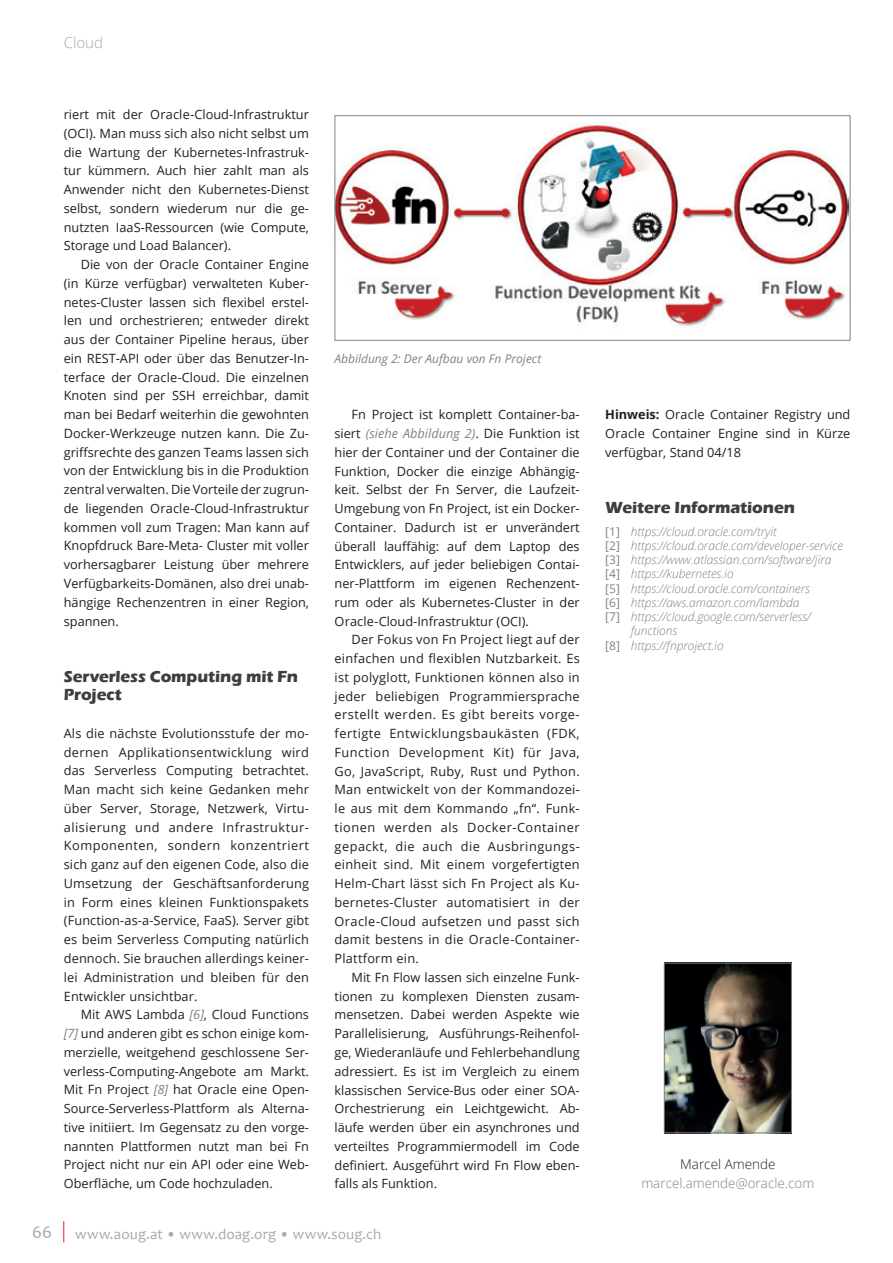
<style>
.page{position:relative;width:893px;height:1263px;background:#fff}
.page>*{position:absolute;margin:0;border:0;box-sizing:border-box;transform-origin:0 0}
.t1{font:18px "Candara";color:#a8a9ad}
.t2{font:700 16.5px/18.8px "Eras ITC";letter-spacing:-.005em;color:#3e3e3f}
.t3{font:15px "Candara";letter-spacing:.01em;color:#a8a9ad}
.t4{font:300 15px "Open Sans";color:#a8a9ad}
.t5{font:300 13.5px "Open Sans";color:#808285}
.t6{font:300 13.5px "Open Sans";color:#231f20}
.t7{font:12.75px/18.8px "Open Sans";color:#231f20;text-align:justify}
.t8{font:italic 300 12px "Open Sans";color:#808285}
.t9{font:italic 12px "Open Sans";color:#808285}
.s1{font-style:italic;color:#808285}
.s2{font-weight:700}
.s3{font-weight:400;font-style:normal}
</style>
<div class="page">
<svg style="left:63px;top:1221px;width:1px;height:21px"></svg>
<img style="left:666px;top:965px;width:124px;height:166px">
<div style="left:664px;top:963px;width:128px;height:170px;border:1px solid #808285"></div>
<img style="left:336px;top:122px;width:512px;height:205px">
<div style="left:334px;top:115px;width:516px;height:226px;border:1px solid #808285"></div>
<p class="t4" style="left:64px;top:32px;width:41px">Cloud</p>
<p class="t7" style="left:64px;top:105px;width:247px">riert mit der Oracle-Cloud-Infrastruktur (OCI). Man muss sich also nicht selbst um die Wartung der Kubernetes-Infrastruk&shy;tur kümmern. Auch hier zahlt man als Anwender nicht den Kubernetes-Dienst selbst, sondern wiederum nur die ge&shy;nutzten IaaS-Ressourcen (wie Compute, Storage und Load Balancer).</p>
<p class="t7" style="left:64px;top:255px;width:247px;text-indent:17px">Die von der Oracle Container Engine (in Kürze verfügbar) verwalteten Kuber&shy;netes-Cluster lassen sich flexibel erstel&shy;len und orchestrieren; entweder direkt aus der Container Pipeline heraus, über ein REST-API oder über das Benutzer-In&shy;terface der Oracle-Cloud. Die einzelnen Knoten sind per SSH erreichbar, damit man bei Bedarf weiterhin die gewohnten Docker-Werkzeuge nutzen kann. Die Zu&shy;griffsrechte des ganzen Teams lassen sich von der Entwicklung bis in die Produktion zentral verwalten. Die Vorteile der zugrun&shy;de liegenden Oracle-Cloud-Infrastruktur kommen voll zum Tragen: Man kann auf Knopfdruck Bare-Meta- Cluster mit voller vorhersagbarer Leistung über mehrere Verfügbarkeits-Domänen, also drei unab&shy;hängige Rechenzentren in einer Region, spannen.</p>
<p class="t2" style="left:64px;top:667px;width:236px">Serverless Computing mit Fn<br>Project</p>
<p class="t7" style="left:64px;top:723px;width:247px">Als die nächste Evolutionsstufe der mo&shy;dernen Applikationsentwicklung wird das Serverless Computing betrachtet.<br>Man macht sich keine Gedanken mehr über Server, Storage, Netzwerk, Virtu&shy;alisierung und andere Infrastruktur-Komponenten, sondern konzentriert sich ganz auf den eigenen Code, also die Umsetzung der Geschäftsanforderung in Form eines kleinen Funktionspakets (Function-as-a-Service, FaaS). Server gibt es beim Serverless Computing natürlich dennoch. Sie brauchen allerdings keiner&shy;lei Administration und bleiben für den Entwickler unsichtbar.</p>
<p class="t7" style="left:64px;top:1005px;width:247px;text-indent:17px">Mit AWS Lambda <span class="s1">[6]</span>, Cloud Functions <span class="s1">[7]</span> und anderen gibt es schon einige kom&shy;merzielle, weitgehend geschlossene Ser&shy;verless-Computing-Angebote am Markt.<br>Mit Fn Project <span class="s1">[8]</span> hat Oracle eine Open-Source-Serverless-Plattform als Alterna&shy;tive initiiert. Im Gegensatz zu den vorge&shy;nannten Plattformen nutzt man bei Fn Project nicht nur ein API oder eine Web-Oberfläche, um Code hochzuladen.</p>
<p class="t9" style="left:334px;top:350px;width:208px">Abbildung 2: Der Aufbau von Fn Project</p>
<p class="t7" style="left:334px;top:405px;width:247px;text-indent:17px">Fn Project ist komplett Container-ba&shy;siert <span class="s1">(siehe Abbildung 2)</span>. Die Funktion ist hier der Container und der Container die Funktion, Docker die einzige Abhängig&shy;keit. Selbst der Fn Server, die Laufzeit-Umgebung von Fn Project, ist ein Docker-Container. Dadurch ist er unverändert überall lauffähig: auf dem Laptop des Entwicklers, auf jeder beliebigen Contai&shy;ner-Plattform im eigenen Rechenzent&shy;rum oder als Kubernetes-Cluster in der Oracle-Cloud-Infrastruktur (OCI).</p>
<p class="t7" style="left:334px;top:630px;width:247px;text-indent:17px">Der Fokus von Fn Project liegt auf der einfachen und flexiblen Nutzbarkeit. Es ist polyglott, Funktionen können also in jeder beliebigen Programmiersprache erstellt werden. Es gibt bereits vorge&shy;fertigte Entwicklungsbaukästen (FDK, Function Development Kit) für Java, Go, JavaScript, Ruby, Rust und Python.<br>Man entwickelt von der Kommandozei&shy;le aus mit dem Kommando „fn“. Funk&shy;tionen werden als Docker-Container gepackt, die auch die Ausbringungs&shy;einheit sind. Mit einem vorgefertigten Helm-Chart lässt sich Fn Project als Ku&shy;bernetes-Cluster automatisiert in der Oracle-Cloud aufsetzen und passt sich damit bestens in die Oracle-Container-Plattform ein.</p>
<p class="t7" style="left:334px;top:968px;width:247px;text-indent:17px">Mit Fn Flow lassen sich einzelne Funk&shy;tionen zu komplexen Diensten zusam&shy;mensetzen. Dabei werden Aspekte wie Parallelisierung, Ausführungs-Reihenfol&shy;ge, Wiederanläufe und Fehlerbehandlung adressiert. Es ist im Vergleich zu einem klassischen Service-Bus oder einer SOA-Orchestrierung ein Leichtgewicht. Ab&shy;läufe werden über ein asynchrones und verteiltes Programmiermodell im Code definiert. Ausgeführt wird Fn Flow eben&shy;falls als Funktion.</p>
<h1 class="t1" style="left:32px;top:1221px;width:21px">66</h1>
<p class="t3" style="left:75px;top:1224px;width:308px">www.aoug.at • www.doag.org • www.soug.ch</p>
<p class="t7" style="left:605px;top:405px;width:247px"><span class="s2">Hinweis:</span> Oracle Container Registry und Oracle Container Engine sind in Kürze verfügbar, Stand 04/18</p>
<p class="t2" style="left:605px;top:498px;width:191px">Weitere Informationen</p>
<p class="t8" style="left:605px;top:523px;width:173px"><span class="s3">[1]</span> https://cloud.oracle.com/tryit</p>
<p class="t8" style="left:605px;top:537px;width:239px"><span class="s3">[2]</span> https://cloud.oracle.com/developer-service</p>
<p class="t8" style="left:605px;top:551px;width:228px"><span class="s3">[3]</span> https://www.atlassian.com/software/jira</p>
<p class="t8" style="left:605px;top:566px;width:130px"><span class="s3">[4]</span> https://kubernetes.io</p>
<p class="t8" style="left:605px;top:580px;width:206px"><span class="s3">[5]</span> https://cloud.oracle.com/containers</p>
<p class="t8" style="left:605px;top:594px;width:196px"><span class="s3">[6]</span> https://aws.amazon.com/lambda</p>
<p class="t8" style="left:605px;top:608px;width:207px"><span class="s3">[7]</span> https://cloud.google.com/serverless/</p>
<p class="t8" style="left:631px;top:623px;width:48px">functions</p>
<p class="t8" style="left:605px;top:637px;width:120px"><span class="s3">[8]</span> https://fnproject.io</p>
<p class="t6" style="left:680px;top:1155px;width:97px">Marcel Amende</p>
<p class="t5" style="left:641px;top:1174px;width:174px">marcel.amende@oracle.com</p>
</div>
